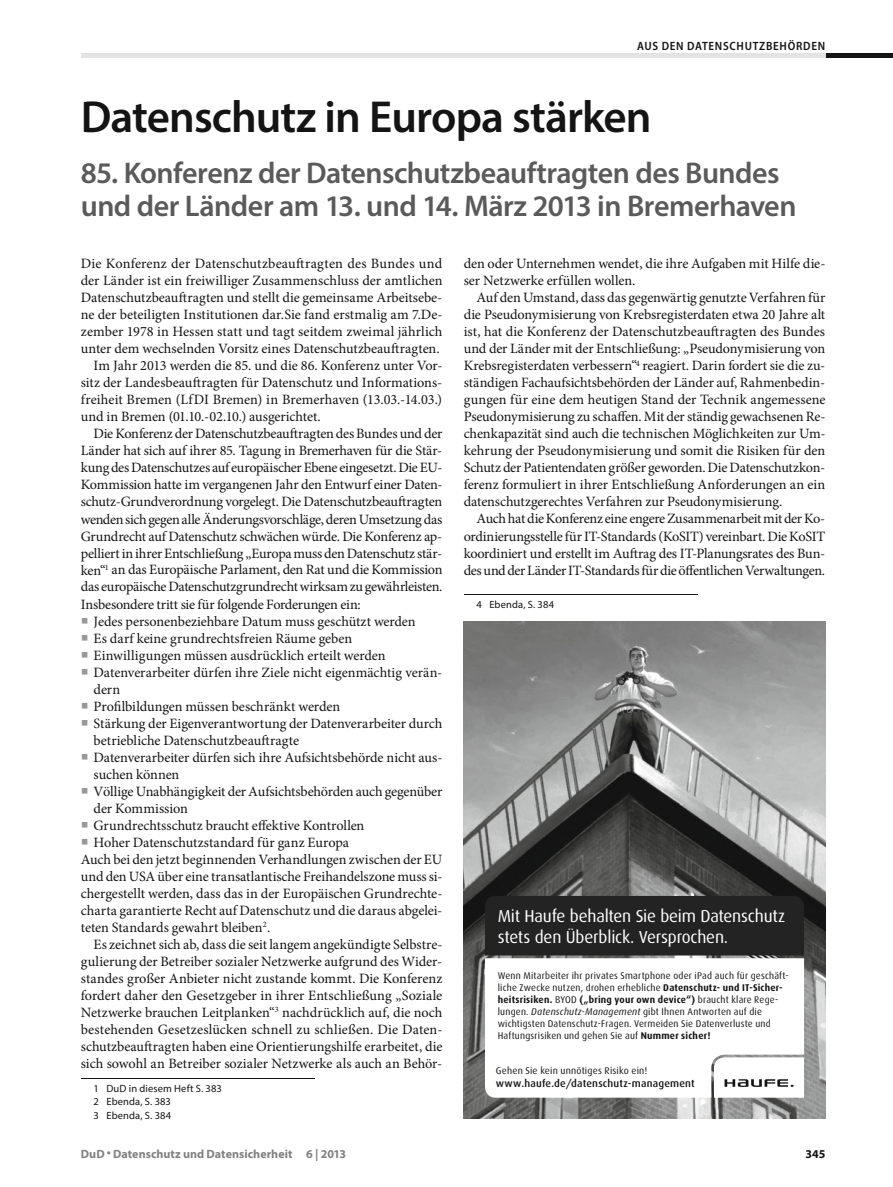
<style>
.page{position:relative;width:893px;height:1187px;background:#fff}
.page>*{position:absolute;margin:0;border:0;box-sizing:border-box;transform-origin:0 0}
.t1{font:600 45px "Myriad Pro";letter-spacing:-.02em;color:#131413}
.t2{font:600 30px/33px "Myriad Pro";letter-spacing:-.02em;color:#5a5a5a}
.t3{font:17.25px/20.7px "Dax";letter-spacing:-.01em;color:#fff}
.t4{font:14.25px/17px "Minion Pro";letter-spacing:-.005em;color:#131413;text-align:justify}
.t5{font:14.25px "Minion Pro";letter-spacing:-.025em;color:#131413}
.t6{font:700 12px "Myriad Pro";letter-spacing:.005em;color:#818181}
.t7{font:600 semi-condensed 12px "Myriad Pro";letter-spacing:.06em;color:#131413}
.t8{font:700 12px "Myriad Pro";color:#131413}
.t9{font:10.5px/13.5px "Myriad Pro";letter-spacing:.015em;color:#131413}
.t10{font:500 10.5px "Dax";letter-spacing:.02em;color:#131413}
.t11{font:9.75px/12px "Dax";letter-spacing:.02em;color:#131413}
.s1{font-weight:700}
.s2{font-style:italic}
</style>
<div class="page">
<hr style="left:81px;top:1078px;width:234px;height:1px;background:#131413">
<hr style="left:463px;top:594px;width:234px;height:1px;background:#131413">
<img style="left:463px;top:621px;width:362px;height:498px">
<svg style="left:485px;top:958px;width:319px;height:139px"></svg>
<div style="left:485px;top:896px;width:319px;height:59px;background:#222322"></div>
<svg style="left:714px;top:1057px;width:90px;height:40px"></svg>
<div style="left:825px;top:53px;width:67px;height:5px;background:#131413"></div>
<div style="left:81px;top:53px;width:744px;height:5px;background:#e3e3e3"></div>
<p class="t7" style="left:637px;top:41px;width:190px">AUS DEN DATENSCHUTZBEHÖRDEN</p>
<h1 class="t1" style="left:81px;top:100px;width:572px">Datenschutz in Europa stärken</h1>
<h2 class="t2" style="left:81px;top:159px;width:717px">85. Konferenz der Datenschutzbeauftragten des Bundes und der Länder am 13. und 14. März 2013 in Bremerhaven</h2>
<p class="t4" style="left:81px;top:256px;width:363px">Die Konferenz der Datenschutzbeauftragten des Bundes und</p>
<p class="t4" style="left:81px;top:273px;width:363px">der Länder ist ein freiwilliger Zusammenschluss der amtlichen</p>
<p class="t4" style="left:81px;top:290px;width:363px">Datenschutzbeauftragten und stellt die gemeinsame Arbeitsebe-</p>
<p class="t4" style="left:81px;top:307px;width:363px">ne der beteiligten Institutionen dar.Sie fand erstmalig am 7.De-</p>
<p class="t4" style="left:81px;top:324px;width:363px">zember 1978 in Hessen statt und tagt seitdem zweimal jährlich</p>
<p class="t4" style="left:81px;top:341px;width:360px">unter dem wechselnden Vorsitz eines Datenschutzbeauftragten.</p>
<p class="t4" style="left:94px;top:358px;width:350px">Im Jahr 2013 werden die 85. und die 86. Konferenz unter Vor-</p>
<p class="t4" style="left:81px;top:375px;width:363px">sitz der Landesbeauftragten für Datenschutz und Informations-</p>
<p class="t4" style="left:81px;top:392px;width:363px">freiheit Bremen (LfDI Bremen) in Bremerhaven (13.03.-14.03.)</p>
<p class="t4" style="left:81px;top:409px;width:241px">und in Bremen (01.10.-02.10.) ausgerichtet.</p>
<p class="t5" style="left:94px;top:428px;width:350px">Die Konferenz der Datenschutzbeauftragten des Bundes und der</p>
<p class="t5" style="left:81px;top:445px;width:363px">Länder hat sich auf ihrer 85. Tagung in Bremerhaven für die Stär-</p>
<p class="t4" style="left:81px;top:460px;width:363px">kung des Datenschutzes auf europäischer Ebene eingesetzt. Die EU-</p>
<p class="t5" style="left:81px;top:479px;width:363px">Kommission hatte im vergangenen Jahr den Entwurf einer Daten-</p>
<p class="t4" style="left:81px;top:494px;width:363px">schutz-Grundverordnung vorgelegt. Die Datenschutzbeauftragten</p>
<p class="t5" style="left:81px;top:513px;width:363px">wenden sich gegen alle Änderungsvorschläge, deren Umsetzung das</p>
<p class="t5" style="left:81px;top:530px;width:363px">Grundrecht auf Datenschutz schwächen würde. Die Konferenz ap-</p>
<p class="t4" style="left:81px;top:545px;width:363px">pelliert in ihrer Entschließung „Europa muss den Datenschutz stär-</p>
<p class="t5" style="left:81px;top:564px;width:363px">ken“<sup>1</sup> an das Europäische Parlament, den Rat und die Kommission</p>
<p class="t4" style="left:81px;top:579px;width:363px">das europäische Datenschutzgrundrecht wirksam zu gewährleisten.</p>
<p class="t5" style="left:81px;top:598px;width:281px">Insbesondere tritt sie für folgende Forderungen ein:</p>
<p class="t4" style="left:94px;top:613px;width:323px">Jedes personenbeziehbare Datum muss geschützt werden</p>
<p class="t4" style="left:94px;top:630px;width:260px">Es darf keine grundrechtsfreien Räume geben</p>
<p class="t4" style="left:94px;top:647px;width:293px">Einwilligungen müssen ausdrücklich erteilt werden</p>
<p class="t4" style="left:94px;top:664px;width:350px">Datenverarbeiter dürfen ihre Ziele nicht eigenmächtig verän-</p>
<p class="t4" style="left:94px;top:681px;width:28px">dern</p>
<p class="t4" style="left:94px;top:699px;width:248px">Profilbildungen müssen beschränkt werden</p>
<p class="t4" style="left:94px;top:716px;width:350px">Stärkung der Eigenverantwortung der Datenverarbeiter durch</p>
<p class="t4" style="left:94px;top:733px;width:207px">betriebliche Datenschutzbeauftragte</p>
<p class="t4" style="left:94px;top:750px;width:350px">Datenverarbeiter dürfen sich ihre Aufsichtsbehörde nicht aus-</p>
<p class="t4" style="left:94px;top:767px;width:87px">suchen können</p>
<p class="t4" style="left:94px;top:784px;width:350px">Völlige Unabhängigkeit der Aufsichtsbehörden auch gegenüber</p>
<p class="t4" style="left:94px;top:801px;width:96px">der Kommission</p>
<p class="t4" style="left:94px;top:818px;width:272px">Grundrechtsschutz braucht effektive Kontrollen</p>
<p class="t4" style="left:94px;top:835px;width:257px">Hoher Datenschutzstandard für ganz Europa</p>
<p class="t4" style="left:81px;top:852px;width:363px">Auch bei den jetzt beginnenden Verhandlungen zwischen der EU</p>
<p class="t4" style="left:81px;top:869px;width:363px">und den USA über eine transatlantische Freihandelszone muss si-</p>
<p class="t4" style="left:81px;top:886px;width:363px">chergestellt werden, dass das in der Europäischen Grundrechte-</p>
<p class="t4" style="left:81px;top:903px;width:363px">charta garantierte Recht auf Datenschutz und die daraus abgelei-</p>
<p class="t4" style="left:81px;top:920px;width:191px">teten Standards gewahrt bleiben<sup>2</sup>.</p>
<p class="t4" style="left:94px;top:937px;width:350px">Es zeichnet sich ab, dass die seit langem angekündigte Selbstre-</p>
<p class="t4" style="left:81px;top:954px;width:363px">gulierung der Betreiber sozialer Netzwerke aufgrund des Wider-</p>
<p class="t4" style="left:81px;top:971px;width:363px">standes großer Anbieter nicht zustande kommt. Die Konferenz</p>
<p class="t4" style="left:81px;top:988px;width:363px">fordert daher den Gesetzgeber in ihrer Entschließung „Soziale</p>
<p class="t4" style="left:81px;top:1005px;width:363px">Netzwerke brauchen Leitplanken“<sup>3</sup> nachdrücklich auf, die noch</p>
<p class="t4" style="left:81px;top:1022px;width:363px">bestehenden Gesetzeslücken schnell zu schließen. Die Daten-</p>
<p class="t4" style="left:81px;top:1039px;width:363px">schutzbeauftragten haben eine Orientierungshilfe erarbeitet, die</p>
<p class="t4" style="left:81px;top:1056px;width:363px">sich sowohl an Betreiber sozialer Netzwerke als auch an Behör-</p>
<p class="t9" style="left:94px;top:1082px;width:130px">1 DuD in diesem Heft S. 383<br>2 Ebenda, S. 383<br>3 Ebenda, S. 384</p>
<p class="t4" style="left:463px;top:256px;width:363px">den oder Unternehmen wendet, die ihre Aufgaben mit Hilfe die&shy;ser Netzwerke erfüllen wollen.</p>
<p class="t4" style="left:463px;top:290px;width:363px;text-indent:13px">Auf den Umstand, dass das gegenwärtig genutzte Verfahren für die Pseudonymisierung von Krebsregisterdaten etwa 20 Jahre alt ist, hat die Konferenz der Datenschutzbeauftragten des Bundes und der Länder mit der Entschließung: „Pseudonymisierung von Krebsregisterdaten verbessern“<sup>4</sup> reagiert. Darin fordert sie die zu&shy;ständigen Fachaufsichtsbehörden der Länder auf, Rahmenbedin&shy;gungen für eine dem heutigen Stand der Technik angemessene Pseudonymisierung zu schaffen. Mit der ständig gewachsenen Re&shy;chenkapazität sind auch die technischen Möglichkeiten zur Um&shy;kehrung der Pseudonymisierung und somit die Risiken für den Schutz der Patientendaten größer geworden. Die Datenschutzkon&shy;ferenz formuliert in ihrer Entschließung Anforderungen an ein datenschutzgerechtes Verfahren zur Pseudonymisierung.</p>
<p class="t4" style="left:463px;top:511px;width:363px;text-indent:13px">Auch hat die Konferenz eine engere Zusammenarbeit mit der Ko&shy;ordinierungsstelle für IT-Standards (KoSIT) vereinbart. Die KoSIT koordiniert und erstellt im Auftrag des IT-Planungsrates des Bun&shy;des und der Länder IT-Standards für die öffentlichen Verwaltungen.</p>
<p class="t9" style="left:476px;top:599px;width:79px">4 Ebenda, S. 384</p>
<p class="t3" style="left:497px;top:907px;width:289px">Mit Haufe behalten Sie beim Datenschutz stets den Überblick. Versprochen.</p>
<p class="t11" style="left:497px;top:969px;width:292px">Wenn Mitarbeiter ihr privates Smartphone oder iPad auch für geschäft - liche Zwecke nutzen, drohen erhebliche <span class="s1">Datenschutz- und IT-Sicher&shy;heits risiken.</span> BYOD <span class="s1">(„bring your own device“)</span> braucht klare Rege&shy;lungen. <span class="s2">Datenschutz-Management</span> gibt Ihnen Antworten auf die wichtigsten Datenschutz-Fragen. Vermeiden Sie Datenverluste und Haftungsrisiken und gehen Sie auf <span class="s1">Nummer sicher!</span></p>
<p class="t11" style="left:496px;top:1065px;width:153px">Gehen Sie kein unnötiges Risiko ein!</p>
<p class="t10" style="left:496px;top:1078px;width:200px">www.haufe.de/datenschutz-management</p>
<p class="t6" style="left:81px;top:1149px;width:267px">DuD • Datenschutz und Datensicherheit 6 | 2013</p>
<p class="t8" style="left:805px;top:1149px;width:21px">345</p>
</div>
